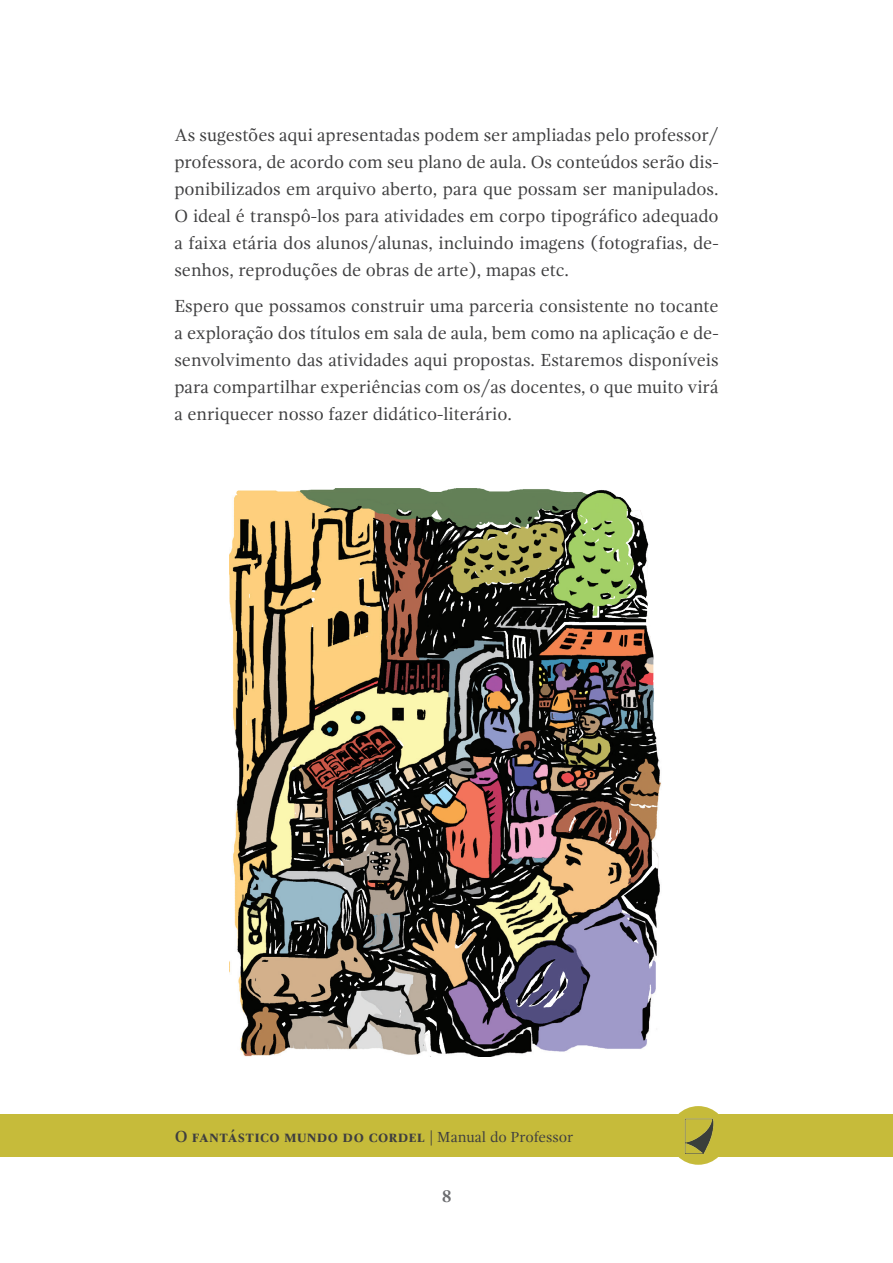
<style>
.page{position:relative;width:893px;height:1263px;background:#fff}
.page>*{position:absolute;margin:0;border:0;box-sizing:border-box;transform-origin:0 0}
.t1{font:18px/27px "Gandhi Serif";color:#3e3e3f;text-align:justify}
.t2{font:700 18px "Gandhi Serif";color:#6c6d70}
.t3{font:700 16.5px "Gandhi Serif";color:#3e3e3f}
.s1{font-weight:400;font-size:15px}
</style>
<div class="page">
<img style="left:229px;top:488px;width:432px;height:568px">
<div style="left:0;top:1114px;width:893px;height:43px;background:#c6bb3a"></div>
<div style="left:669px;top:1106px;width:59px;height:59px;background:#c6bb3a;border-radius:50%"></div>
<img style="left:679px;top:1112px;width:39px;height:48px">
<p class="t1" style="left:174px;top:122px;width:546px">As sugestões aqui apresentadas podem ser ampliadas pelo professor/ professora, de acordo com seu plano de aula. Os conteúdos serão dis&shy;ponibilizados em arquivo aberto, para que possam ser manipulados.<br>O ideal é transpô-los para atividades em corpo tipográfico adequado a faixa etária dos alunos/alunas, incluindo imagens (fotografias, de&shy;senhos, reproduções de obras de arte), mapas etc.</p>
<p class="t1" style="left:174px;top:292px;width:546px">Espero que possamos construir uma parceria consistente no tocante a exploração dos títulos em sala de aula, bem como na aplicação e de&shy;senvolvimento das atividades aqui propostas. Estaremos disponíveis para compartilhar experiências com os/as docentes, o que muito virá a enriquecer nosso fazer didático-literário.</p>
<p class="t3" style="left:175px;top:1127px;width:400px">O fantástico mundo do cordel <span class="s1">| Manual do Professor</span></p>
<p class="t2" style="left:442px;top:1185px;width:11px">8</p>
</div>
